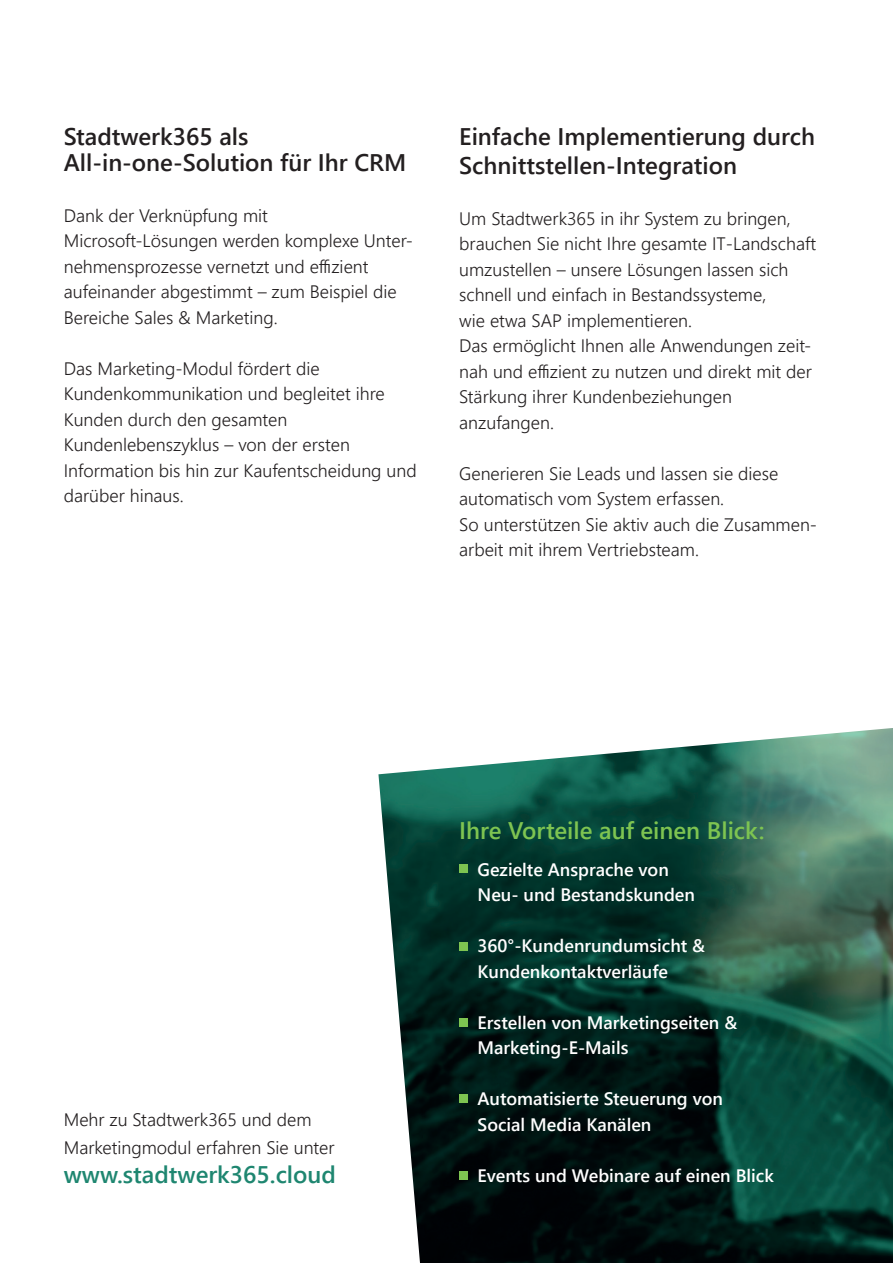
<style>
.page{position:relative;width:893px;height:1263px;background:#fff}
.page>*{position:absolute;margin:0;border:0;box-sizing:border-box;transform-origin:0 0}
.t1{font:600 24px/28.8px "Segoe UI";color:#231f20}
.t2{font:600 24px "Segoe UI";color:#7ec451}
.t3{font:600 24px "Segoe UI";color:#1e8670}
.t4{font:300 18px/25.5px "Segoe UI";color:#231f20}
.t5{font:600 18px/25.5px "Segoe UI";color:#fff}
</style>
<div class="page">
<img style="left:378px;top:728px;width:515px;height:535px">
<div style="left:459px;top:1018px;width:9px;height:9px;background:#7ec451"></div>
<div style="left:459px;top:1094px;width:9px;height:8px;background:#7ec451"></div>
<div style="left:459px;top:1171px;width:9px;height:8px;background:#7ec451"></div>
<div style="left:459px;top:942px;width:9px;height:8px;background:#7ec451"></div>
<div style="left:459px;top:865px;width:9px;height:8px;background:#7ec451"></div>
<h1 class="t1" style="left:64px;top:122px;width:344px;line-height:25.5px">Stadtwerk365 als<br>All-in-one-Solution für Ihr CRM</h1>
<p class="t4" style="left:64px;top:201px;width:351px">Dank der Verknüpfung mit Microsoft-Lösungen werden komplexe Unter&shy;nehmensprozesse vernetzt und effizient aufeinander abgestimmt – zum Beispiel die Bereiche Sales &amp; Marketing.</p>
<p class="t4" style="left:64px;top:354px;width:354px">Das Marketing-Modul fördert die Kundenkommunikation und begleitet ihre Kunden durch den gesamten Kundenlebenszyklus – von der ersten Information bis hin zur Kaufentscheidung und darüber hinaus.</p>
<h1 class="t1" style="left:459px;top:120px;width:357px">Einfache Implementierung durch<br>Schnittstellen-Integration</h1>
<p class="t4" style="left:459px;top:204px;width:359px">Um Stadtwerk365 in ihr System zu bringen, brauchen Sie nicht Ihre gesamte IT-Landschaft umzustellen – unsere Lösungen lassen sich schnell und einfach in Bestandssysteme,<br>wie etwa SAP implementieren.<br>Das ermöglicht Ihnen alle Anwendungen zeit&shy;nah und effizient zu nutzen und direkt mit der Stärkung ihrer Kundenbeziehungen anzufangen.</p>
<p class="t4" style="left:459px;top:459px;width:359px">Generieren Sie Leads und lassen sie diese automatisch vom System erfassen.<br>So unterstützen Sie aktiv auch die Zusammen&shy;arbeit mit ihrem Vertriebsteam.</p>
<p class="t4" style="left:64px;top:1103px;width:272px;line-height:28.8px">Mehr zu Stadtwerk365 und dem<br>Marketingmodul erfahren Sie unter</p>
<h1 class="t3" style="left:64px;top:1152px;width:274px">www.stadtwerk365.cloud</h1>
<h1 class="t2" style="left:459px;top:807px;width:307px">Ihre Vorteile auf einen Blick:</h1>
<p class="t5" style="left:477px;top:855px;width:219px">Gezielte Ansprache von<br>Neu- und Bestandskunden</p>
<p class="t5" style="left:477px;top:931px;width:229px">360°-Kundenrundumsicht &amp;<br>Kundenkontaktverläufe</p>
<p class="t5" style="left:477px;top:1008px;width:261px">Erstellen von Marketingseiten &amp;<br>Marketing-E-Mails</p>
<p class="t5" style="left:477px;top:1084px;width:247px">Automatisierte Steuerung von<br>Social Media Kanälen</p>
<p class="t5" style="left:477px;top:1161px;width:298px">Events und Webinare auf einen Blick</p>
</div>
